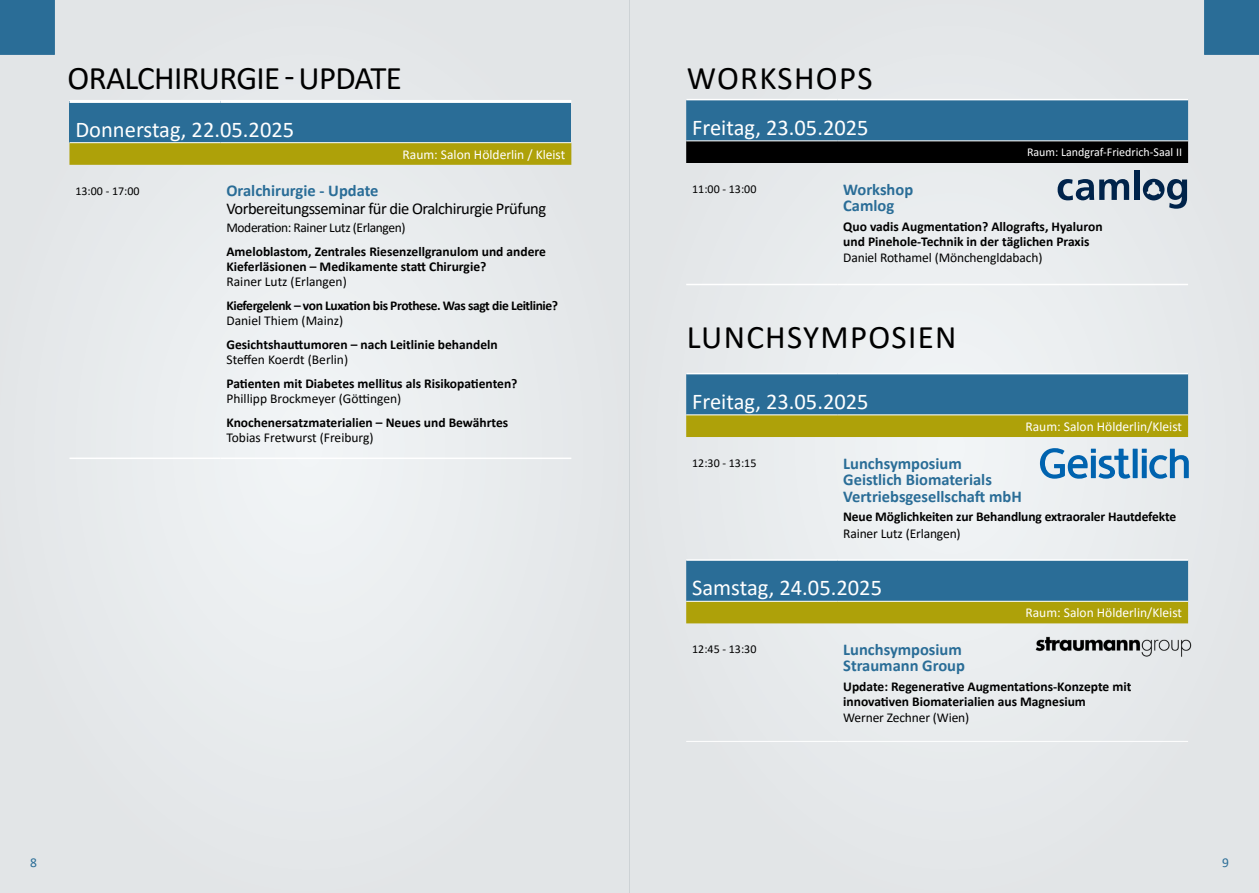
<style>
.page{position:relative;width:1259px;height:893px;background:#fff}
.page>*{position:absolute;margin:0;border:0;box-sizing:border-box;transform-origin:0 0}
.t1{font:33px "Calibri";letter-spacing:.03em;color:#000}
.t2{font:33px "Calibri";letter-spacing:-.02em;color:#000}
.t3{font:22.5px "Calibri";color:#fff}
.t4{font:700 16.5px/16.5px "Calibri";color:#2a6d97}
.t5{font:16.5px "Calibri";letter-spacing:-.03em;color:#000}
.t6{font:700 13.5px/15px "Calibri";color:#000}
.t7{font:13.5px "Calibri";letter-spacing:-.01em;color:#000}
.t8{font:13.5px "Calibri";color:#fff}
.t9{font:700 13.5px "Calibri";letter-spacing:-.03em;color:#000}
.t10{font:13.5px "Calibri";letter-spacing:-.03em;color:#000}
.t11{font:13.5px "Calibri";color:#2a6d97}
.t12{font:12px "Calibri";color:#000}
.t13{font:12px "Calibri";color:#fff}
</style>
<div class="page">
<div style="left:629px;top:0;width:630px;height:893px;background:#e3e6e8"></div>
<div style="left:1204px;top:0;width:55px;height:55px;background:#2a6d97"></div>
<div style="left:0;top:0;width:629px;height:893px;background:#e6e9eb"></div>
<div style="left:0;top:0;width:55px;height:55px;background:#2a6d97"></div>
<div style="left:69px;top:101px;width:502px;height:42px;background:#2a6d97"></div>
<svg style="left:69px;top:143px;width:502px;height:22px;background:#afa20d"></svg>
<hr style="left:69px;top:100px;width:151px;height:3px;background:#fff">
<hr style="left:220px;top:100px;width:351px;height:3px;background:#fff">
<hr style="left:69px;top:458px;width:151px;height:1px;background:#fff">
<hr style="left:220px;top:458px;width:351px;height:1px;background:#fff">
<hr style="left:69px;top:142px;width:151px;height:1px;background:#fff">
<hr style="left:220px;top:142px;width:351px;height:1px;background:#fff">
<img style="left:1023px;top:626px;width:182px;height:39px">
<div style="left:1023px;top:163px;width:197px;height:49px;background:#e3e5e7"></div>
<svg style="left:686px;top:100px;width:502px;height:315px;background:#b2c7d4"></svg>
<div style="left:686px;top:142px;width:502px;height:21px;background:#000"></div>
<svg style="left:686px;top:416px;width:502px;height:207px;background:#b4c2ae"></svg>
<hr style="left:686px;top:141px;width:151px;height:1px;background:#fff">
<hr style="left:837px;top:141px;width:351px;height:1px;background:#fff">
<hr style="left:686px;top:741px;width:151px;height:1px;background:#fff">
<hr style="left:837px;top:741px;width:351px;height:1px;background:#fff">
<hr style="left:686px;top:99px;width:151px;height:1px;background:#fff">
<hr style="left:837px;top:99px;width:351px;height:1px;background:#fff">
<hr style="left:686px;top:373px;width:151px;height:1px;background:#fff">
<hr style="left:837px;top:373px;width:351px;height:1px;background:#fff">
<hr style="left:686px;top:559px;width:151px;height:2px;background:#fff">
<hr style="left:837px;top:559px;width:351px;height:2px;background:#fff">
<hr style="left:686px;top:284px;width:151px;height:1px;background:#fff">
<hr style="left:837px;top:284px;width:351px;height:1px;background:#fff">
<hr style="left:686px;top:415px;width:151px;height:1px;background:#fff">
<hr style="left:837px;top:415px;width:351px;height:1px;background:#fff">
<hr style="left:686px;top:601px;width:151px;height:1px;background:#fff">
<hr style="left:837px;top:601px;width:351px;height:1px;background:#fff">
<h1 class="t2" style="left:68px;top:55px;width:336px">ORALCHIRURGIE - UPDATE</h1>
<h1 class="t1" style="left:687px;top:55px;width:187px">WORKSHOPS</h1>
<h2 class="t3" style="left:75px;top:114px;width:220px">Donnerstag, 22.05.2025</h2>
<h2 class="t3" style="left:692px;top:112px;width:178px">Freitag, 23.05.2025</h2>
<p class="t8" style="left:402px;top:145px;width:164px">Raum: Salon Hölderlin / Kleist</p>
<p class="t13" style="left:1027px;top:144px;width:156px">Raum: Landgraf-Friedrich-Saal II</p>
<p class="t12" style="left:75px;top:182px;width:66px">13:00 - 17:00</p>
<p class="t4" style="left:226px;top:182px;width:154px">Oralchirurgie - Update</p>
<p class="t5" style="left:226px;top:197px;width:321px">Vorbereitungsseminar für die Oralchirurgie Prüfung</p>
<p class="t10" style="left:226px;top:218px;width:180px">Moderation: Rainer Lutz (Erlangen)</p>
<p class="t6" style="left:226px;top:244px;width:321px">Ameloblastom, Zentrales Riesenzellgranulom und andere<br>Kieferläsionen – Medikamente statt Chirurgie?</p>
<p class="t7" style="left:226px;top:272px;width:122px">Rainer Lutz (Erlangen)</p>
<p class="t9" style="left:226px;top:296px;width:333px">Kiefergelenk – von Luxation bis Prothese. Was sagt die Leitlinie?</p>
<p class="t7" style="left:226px;top:311px;width:118px">Daniel Thiem (Mainz)</p>
<p class="t6" style="left:226px;top:337px;width:273px">Gesichtshauttumoren – nach Leitlinie behandeln</p>
<p class="t7" style="left:226px;top:350px;width:123px">Steffen Koerdt (Berlin)</p>
<p class="t6" style="left:226px;top:376px;width:292px">Patienten mit Diabetes mellitus als Risikopatienten?</p>
<p class="t7" style="left:226px;top:389px;width:176px">Phillipp Brockmeyer (Göttingen)</p>
<p class="t6" style="left:226px;top:415px;width:283px">Knochenersatzmaterialien – Neues und Bewährtes</p>
<p class="t7" style="left:226px;top:428px;width:149px">Tobias Fretwurst (Freiburg)</p>
<p class="t12" style="left:692px;top:181px;width:66px">11:00 - 13:00</p>
<p class="t4" style="left:843px;top:180px;width:72px">Workshop<br>Camlog</p>
<p class="t6" style="left:843px;top:218px;width:261px">Quo vadis Augmentation? Allografts, Hyaluron und Pinehole-Technik in der täglichen Praxis</p>
<p class="t7" style="left:843px;top:248px;width:201px">Daniel Rothamel (Mönchengldabach)</p>
<h1 class="t1" style="left:687px;top:314px;width:271px">LUNCHSYMPOSIEN</h1>
<h2 class="t3" style="left:692px;top:386px;width:178px">Freitag, 23.05.2025</h2>
<p class="t8" style="left:1025px;top:417px;width:158px">Raum: Salon Hölderlin/Kleist</p>
<p class="t12" style="left:692px;top:455px;width:66px">12:30 - 13:15</p>
<p class="t4" style="left:843px;top:454px;width:180px">Lunchsymposium<br>Geistlich Biomaterials<br>Vertriebsgesellschaft mbH</p>
<p class="t6" style="left:843px;top:509px;width:334px">Neue Möglichkeiten zur Behandlung extraoraler Hautdefekte</p>
<p class="t7" style="left:843px;top:524px;width:119px">Rainer Lutz (Erlangen)</p>
<h2 class="t3" style="left:692px;top:572px;width:191px">Samstag, 24.05.2025</h2>
<p class="t8" style="left:1025px;top:604px;width:158px">Raum: Salon Hölderlin/Kleist</p>
<p class="t12" style="left:692px;top:641px;width:66px">12:45 - 13:30</p>
<p class="t4" style="left:843px;top:641px;width:123px">Lunchsymposium<br>Straumann Group</p>
<p class="t6" style="left:843px;top:678px;width:290px">Update: Regenerative Augmentations-Konzepte mit innovativen Biomaterialien aus Magnesium</p>
<p class="t7" style="left:843px;top:708px;width:128px">Werner Zechner (Wien)</p>
<p class="t11" style="left:30px;top:853px;width:8px">8</p>
<p class="t11" style="left:1222px;top:853px;width:8px">9</p>
</div>
